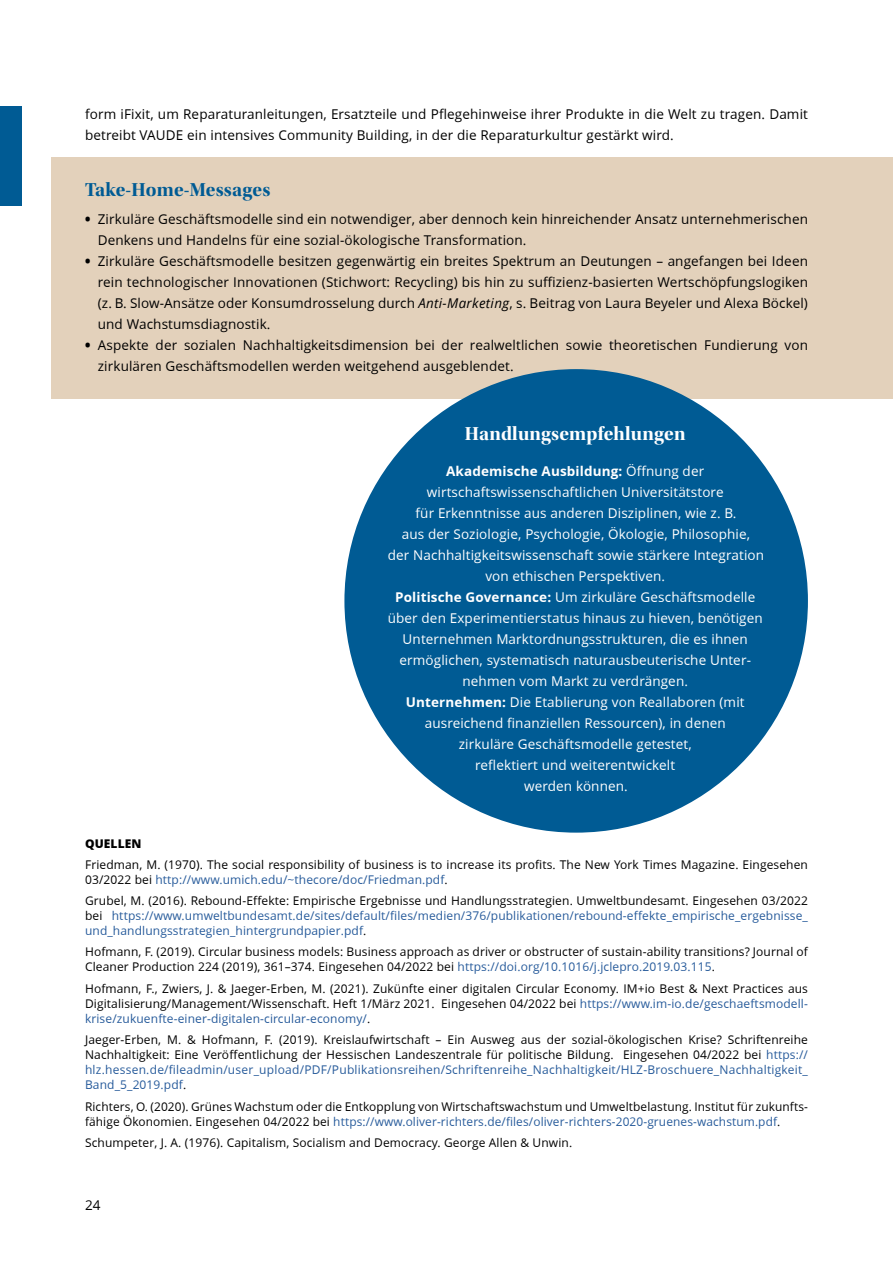
<style>
.page{position:relative;width:893px;height:1263px;background:#fff}
.page>*{position:absolute;margin:0;border:0;box-sizing:border-box;transform-origin:0 0}
.t1{font:19.5px "Utopia Std Bold Disp";letter-spacing:.01em;color:#fff}
.t2{font:19.5px "Utopia Std Bold Disp";letter-spacing:.01em;color:#005b94}
.t3{font:13.5px/21px "Open Sans";letter-spacing:.01em;color:#000}
.t4{font:13.5px/21px "Open Sans";letter-spacing:.01em;color:#fff;text-align:center}
.t5{font:12px/15px "Open Sans";letter-spacing:.01em;color:#000}
.t6{font:12px/15px "Open Sans";letter-spacing:.01em;color:#275b9b;text-align:justify}
.t7{font:800 12px "Open Sans";letter-spacing:.01em;color:#000}
.s1{font-weight:800}
.s2{font-style:italic}
.s3{font-weight:700}
.s4{color:#275b9b}
.s5{color:#000}
</style>
<div class="page">
<div style="left:0;top:106px;width:21px;height:100px;background:#005b94"></div>
<div style="left:51px;top:157px;width:842px;height:57px;background:#e3d1bb"></div>
<div style="left:51px;top:200px;width:842px;height:73px;background:#e3d1bb"></div>
<div style="left:51px;top:242px;width:842px;height:115px;background:#e3d1bb"></div>
<div style="left:51px;top:326px;width:842px;height:73px;background:#e3d1bb"></div>
<div style="left:344px;top:369px;width:464px;height:464px;background:#005b94;border-radius:50%"></div>
<p class="t3" style="left:85px;top:103px;width:724px">form iFixit, um Reparaturanleitungen, Ersatzteile und Pflegehinweise ihrer Produkte in die Welt zu tragen. Damit betreibt VAUDE ein intensives Community Building, in der die Reparaturkultur gestärkt wird.</p>
<h1 class="t2" style="left:85px;top:179px;width:187px">Take-Home-Messages</h1>
<p class="t3" style="left:98px;top:208px;width:712px;text-indent:-13px"><span class="s1">•</span> Zirkuläre Geschäftsmodelle sind ein notwendiger, aber dennoch kein hinreichender Ansatz unternehmerischen<br>Denkens und Handelns für eine sozial-ökologische Transformation.</p>
<p class="t3" style="left:98px;top:250px;width:712px;text-align:justify;text-indent:-13px"><span class="s1">•</span> Zirkuläre Geschäftsmodelle besitzen gegenwärtig ein breites Spektrum an Deutungen – angefangen bei Ideen rein technologischer Innovationen (Stichwort: Recycling) bis hin zu suffizienz-basierten Wertschöpfungslogiken (z. B. Slow-Ansätze oder Konsumdrosselung durch <span class="s2">Anti-Marketing</span>, s. Beitrag von Laura Beyeler und Alexa Böckel) und Wachstumsdiagnostik.</p>
<p class="t3" style="left:98px;top:334px;width:712px;text-indent:-13px"><span class="s1">•</span> Aspekte der sozialen Nachhaltigkeitsdimension bei der realweltlichen sowie theoretischen Fundierung von zirkulären Geschäftsmodellen werden weitgehend ausgeblendet.</p>
<h1 class="t1" style="left:465px;top:423px;width:222px">Handlungsempfehlungen</h1>
<p class="t4" style="left:388px;top:460px;width:378px"><span class="s3">Akademische Ausbildung:</span> Öffnung der wirtschaftswissenschaftlichen Universitätstore<br>für Erkenntnisse aus anderen Disziplinen, wie z. B.<br>aus der Soziologie, Psychologie, Ökologie, Philosophie,<br>der Nachhaltigkeitswissenschaft sowie stärkere Integration von ethischen Perspektiven.<br><span class="s3">Politische Governance:</span> Um zirkuläre Geschäftsmodelle über den Experimentierstatus hinaus zu hieven, benötigen Unternehmen Marktordnungsstrukturen, die es ihnen ermöglichen, systematisch naturausbeuterische Unter&shy;nehmen vom Markt zu verdrängen.<br><span class="s3">Unternehmen:</span> Die Etablierung von Reallaboren (mit ausreichend finanziellen Ressourcen), in denen<br>zirkuläre Geschäftsmodelle getestet,<br>reflektiert und weiterentwickelt<br>werden können.</p>
<p class="t7" style="left:85px;top:836px;width:58px">QUELLEN</p>
<p class="t5" style="left:85px;top:857px;width:724px">Friedman, M. (1970). The social responsibility of business is to increase its profits. The New York Times Magazine. Eingesehen<br>03/2022 bei <span class="s4">http://www.umich.edu/~thecore/doc/Friedman.pdf</span>.</p>
<p class="t6" style="left:85px;top:893px;width:724px"><span class="s5">Grubel, M. (2016). Rebound-Effekte: Empirische Ergebnisse und Handlungsstrategien. Umweltbundesamt. Eingesehen 03/2022 bei</span> https://www.umweltbundesamt.de/sites/default/files/medien/376/publikationen/rebound-effekte_empirische_ergebnisse_ und_handlungsstrategien_hintergrundpapier.pdf<span class="s5">.</span></p>
<p class="t5" style="left:85px;top:945px;width:724px">Hofmann, F. (2019). Circular business models: Business approach as driver or obstructer of sustain-ability transitions? Journal of<br>Cleaner Production 224 (2019), 361–374. Eingesehen 04/2022 bei <span class="s4">https://doi.org/10.1016/j.jclepro.2019.03.115</span>.</p>
<p class="t5" style="left:85px;top:981px;width:724px;text-align:justify">Hofmann, F., Zwiers, J. &amp; Jaeger-Erben, M. (2021). Zukünfte einer digitalen Circular Economy. IM+io Best &amp; Next Practices aus Digitalisierung/Management/Wissenschaft. Heft 1/März 2021. Eingesehen 04/2022 bei <span class="s4">https://www.im-io.de/geschaeftsmodell&shy;krise/zukuenfte-einer-digitalen-circular-economy/</span>.</p>
<p class="t5" style="left:85px;top:1032px;width:724px;text-align:justify">Jaeger-Erben, M. &amp; Hofmann, F. (2019). Kreislaufwirtschaft – Ein Ausweg aus der sozial-ökologischen Krise? Schriftenreihe Nachhaltigkeit: Eine Veröffentlichung der Hessischen Landeszentrale für politische Bildung. Eingesehen 04/2022 bei <span class="s4">https:// hlz.hessen.de/fileadmin/user_upload/PDF/Publikationsreihen/Schriftenreihe_Nachhaltigkeit/HLZ-Broschuere_Nachhaltigkeit_ Band_5_2019.pdf</span>.</p>
<p class="t5" style="left:85px;top:1099px;width:724px">Richters, O. (2020). Grünes Wachstum oder die Entkopplung von Wirtschaftswachstum und Umweltbelastung. Institut für zukunfts&shy;fähige Ökonomien. Eingesehen 04/2022 bei <span class="s4">https://www.oliver-richters.de/files/oliver-richters-2020-gruenes-wachstum.pdf</span>.</p>
<p class="t5" style="left:85px;top:1135px;width:489px">Schumpeter, J. A. (1976). Capitalism, Socialism and Democracy. George Allen &amp; Unwin.</p>
<p class="t3" style="left:85px;top:1195px;width:17px">24</p>
</div>
